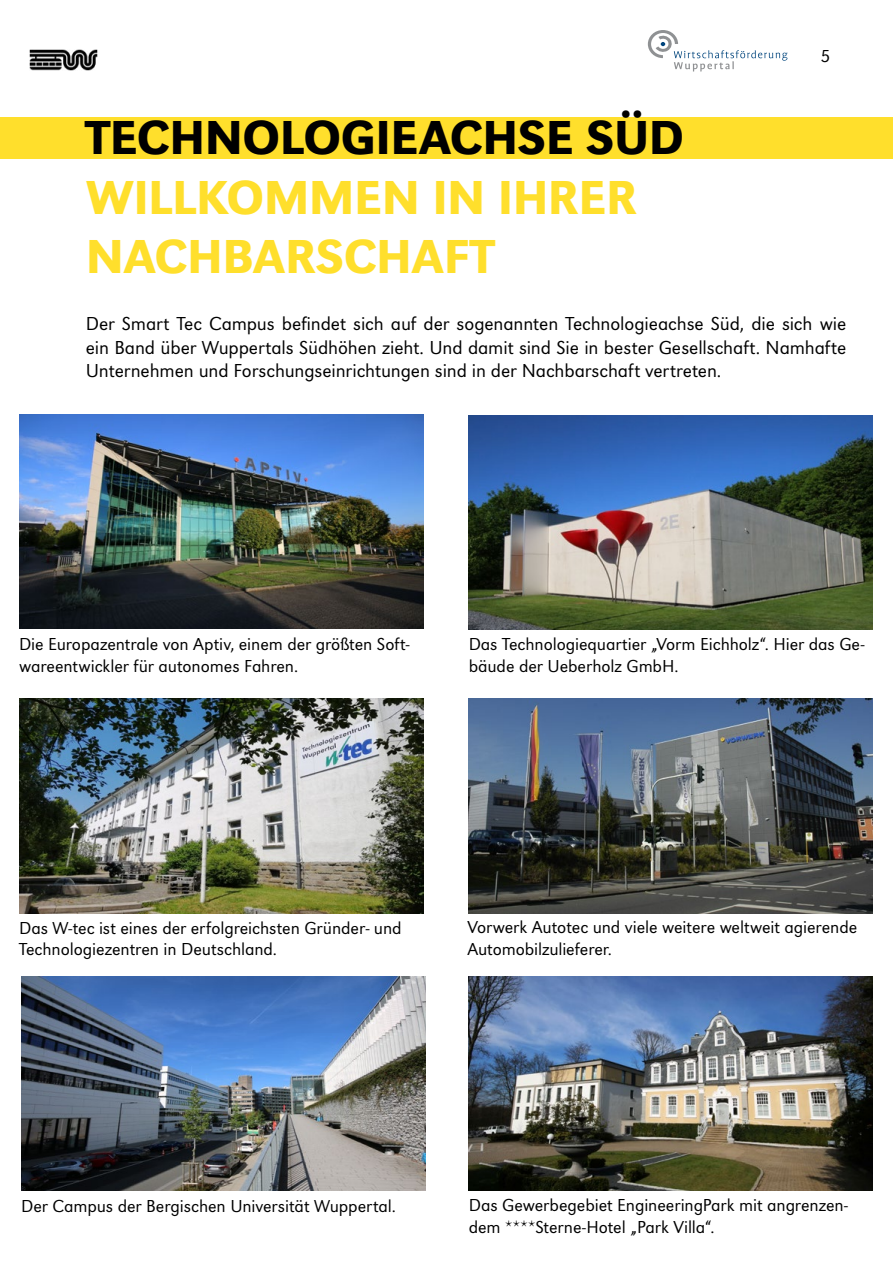
<style>
.page{position:relative;width:893px;height:1263px;background:#fff}
.page>*{position:absolute;margin:0;border:0;box-sizing:border-box;transform-origin:0 0}
.t1{font:500 49.5px/59.4px "URW Grotesk";letter-spacing:-.01em;color:#ffdf2c}
.t2{font:500 49.5px "URW Grotesk";letter-spacing:-.01em;color:#000}
.t3{font:300 19.5px/23.4px "URW Grotesk";letter-spacing:-.005em;color:#000;text-align:justify}
.t4{font:300 18px/21.6px "URW Grotesk";letter-spacing:-.005em;color:#000}
</style>
<div class="page">
<div style="left:0;top:117px;width:893px;height:41px;background:#ffdf2c"></div>
<img style="left:19px;top:414px;width:404px;height:214px">
<img style="left:19px;top:699px;width:404px;height:214px">
<img style="left:21px;top:976px;width:404px;height:214px">
<img style="left:469px;top:415px;width:404px;height:214px">
<img style="left:469px;top:699px;width:404px;height:214px">
<img style="left:469px;top:976px;width:404px;height:214px">
<svg style="left:648px;top:30px;width:139px;height:42px"></svg>
<img style="left:30px;top:49px;width:68px;height:22px">
<h1 class="t2" style="left:86px;top:109px;width:600px">TECHNOLOGIEACHSE SÜD</h1>
<h1 class="t1" style="left:86px;top:167px;width:553px">WILLKOMMEN IN IHRER<br>NACHBARSCHAFT</h1>
<p class="t4" style="left:821px;top:46px;width:11px">5</p>
<p class="t3" style="left:86px;top:312px;width:762px">Der Smart Tec Campus befindet sich auf der sogenannten Technologieachse Süd, die sich wie ein Band über Wuppertals Südhöhen zieht. Und damit sind Sie in bester Gesellschaft. Namhafte Unternehmen und Forschungseinrichtungen sind in der Nachbarschaft vertreten.</p>
<p class="t4" style="left:19px;top:634px;width:392px">Die Europazentrale von Aptiv, einem der größten Soft&shy;wareentwickler für autonomes Fahren.</p>
<p class="t4" style="left:469px;top:634px;width:397px">Das Technologiequartier „Vorm Eichholz“. Hier das Ge&shy;bäude der Ueberholz GmbH.</p>
<p class="t4" style="left:19px;top:917px;width:384px">Das W-tec ist eines der erfolgreichsten Gründer- und<br>Technologiezentren in Deutschland.</p>
<p class="t4" style="left:467px;top:916px;width:391px">Vorwerk Autotec und viele weitere weltweit agierende<br>Automobilzulieferer.</p>
<p class="t4" style="left:21px;top:1195px;width:376px">Der Campus der Bergischen Universität Wuppertal.</p>
<p class="t4" style="left:469px;top:1194px;width:381px">Das Gewerbegebiet EngineeringPark mit angrenzen&shy;dem ****Sterne-Hotel „Park Villa“.</p>
</div>
